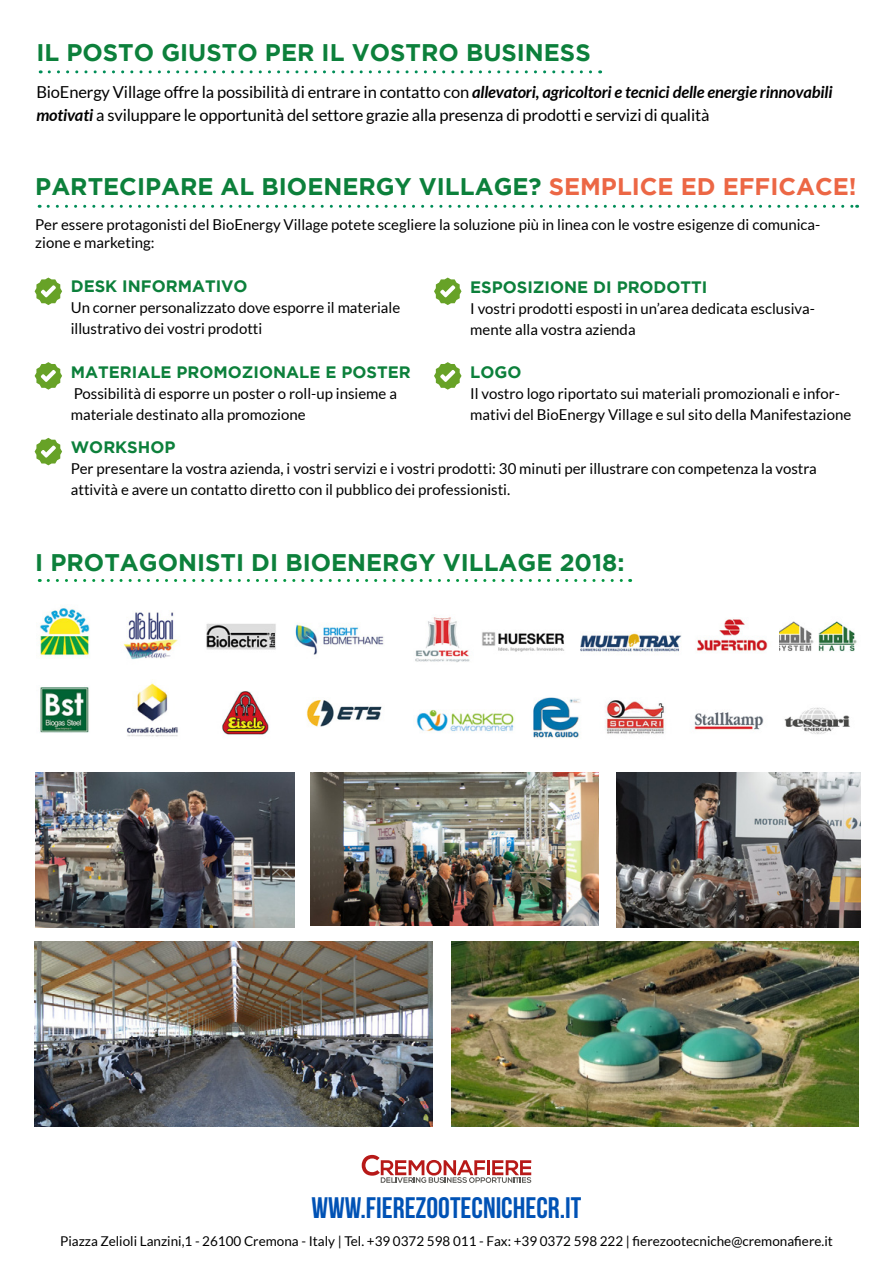
<style>
.page{position:relative;width:893px;height:1263px;background:#fff}
.page>*{position:absolute;margin:0;border:0;box-sizing:border-box;transform-origin:0 0}
.t1{font:700 29.7px "Bebas Neue";color:#0052b5}
.t2{font:700 24px "Gotham";color:#0c803b}
.t3{font:16.5px/22.5px "Lato";letter-spacing:-.01em;color:#000}
.t4{font:700 16.5px "Gotham";color:#0c803b}
.t5{font:15px/21px "Lato";color:#000}
.t6{font:13.5px "Lato";color:#000}
.s1{font-weight:700;font-style:italic}
.s2{color:#ec6745}
</style>
<div class="page">
<svg style="left:35px;top:278px;width:27px;height:27px"></svg>
<svg style="left:434px;top:278px;width:27px;height:27px"></svg>
<svg style="left:35px;top:362px;width:27px;height:28px"></svg>
<svg style="left:434px;top:362px;width:27px;height:28px"></svg>
<svg style="left:35px;top:438px;width:27px;height:27px"></svg>
<img style="left:35px;top:773px;width:260px;height:154px">
<img style="left:616px;top:773px;width:244px;height:154px">
<img style="left:311px;top:773px;width:288px;height:152px">
<img style="left:40px;top:605px;width:344px;height:132px">
<img style="left:779px;top:621px;width:78px;height:31px">
<img style="left:784px;top:707px;width:66px;height:27px">
<img style="left:697px;top:619px;width:71px;height:32px">
<img style="left:415px;top:617px;width:55px;height:45px">
<img style="left:482px;top:632px;width:82px;height:20px">
<img style="left:580px;top:633px;width:102px;height:19px">
<img style="left:416px;top:697px;width:348px;height:41px">
<svg style="left:362px;top:1155px;width:169px;height:28px"></svg>
<svg style="left:48px;top:205px;width:810px;height:3px"></svg>
<svg style="left:48px;top:579px;width:583px;height:3px"></svg>
<img style="left:452px;top:941px;width:407px;height:186px">
<img style="left:35px;top:941px;width:397px;height:186px">
<svg style="left:49px;top:70px;width:552px;height:3px"></svg>
<p class="t2" style="left:36px;top:39px;width:556px">IL POSTO GIUSTO PER IL VOSTRO BUSINESS</p>
<p class="t3" style="left:36px;top:81px;width:798px">BioEnergy Village offre la possibilità di entrare in contatto con <span class="s1">allevatori, agricoltori e tecnici delle energie rinnovabili motivati</span> a sviluppare le opportunità del settore grazie alla presenza di prodotti e servizi di qualità</p>
<p class="t2" style="left:35px;top:173px;width:823px">PARTECIPARE AL BIOENERGY VILLAGE? <span class="s2">SEMPLICE ED EFFICACE!</span></p>
<p class="t5" style="left:35px;top:215px;width:786px;line-height:18px">Per essere protagonisti del BioEnergy Village potete scegliere la soluzione più in linea con le vostre esigenze di comunica&shy;zione e marketing:</p>
<p class="t4" style="left:71px;top:277px;width:178px">DESK INFORMATIVO</p>
<p class="t5" style="left:71px;top:297px;width:331px">Un corner personalizzato dove esporre il materiale illustrativo dei vostri prodotti</p>
<p class="t4" style="left:470px;top:278px;width:239px">ESPOSIZIONE DI PRODOTTI</p>
<p class="t5" style="left:470px;top:298px;width:346px">I vostri prodotti esposti in un’area dedicata esclusiva&shy;mente alla vostra azienda</p>
<p class="t4" style="left:71px;top:362px;width:341px">MATERIALE PROMOZIONALE E POSTER</p>
<p class="t5" style="left:71px;top:383px;width:328px">Possibilità di esporre un poster o roll-up insieme a materiale destinato alla promozione</p>
<p class="t4" style="left:470px;top:362px;width:53px">LOGO</p>
<p class="t5" style="left:470px;top:383px;width:383px">Il vostro logo riportato sui materiali promozionali e infor&shy;mativi del BioEnergy Village e sul sito della Manifestazione</p>
<p class="t4" style="left:71px;top:438px;width:106px">WORKSHOP</p>
<p class="t5" style="left:71px;top:458px;width:748px">Per presentare la vostra azienda, i vostri servizi e i vostri prodotti: 30 minuti per illustrare con competenza la vostra attività e avere un contatto diretto con il pubblico dei professionisti.</p>
<p class="t2" style="left:35px;top:549px;width:591px">I PROTAGONISTI DI BIOENERGY VILLAGE 2018:</p>
<p class="t1" style="left:312px;top:1191px;width:271px">WWW.FIEREZOOTECNICHECR.IT</p>
<p class="t6" style="left:60px;top:1234px;width:774px">Piazza Zelioli Lanzini,1 - 26100 Cremona - Italy | Tel. +39 0372 598 011 - Fax: +39 0372 598 222 | fierezootecniche@cremonafiere.it</p>
</div>
